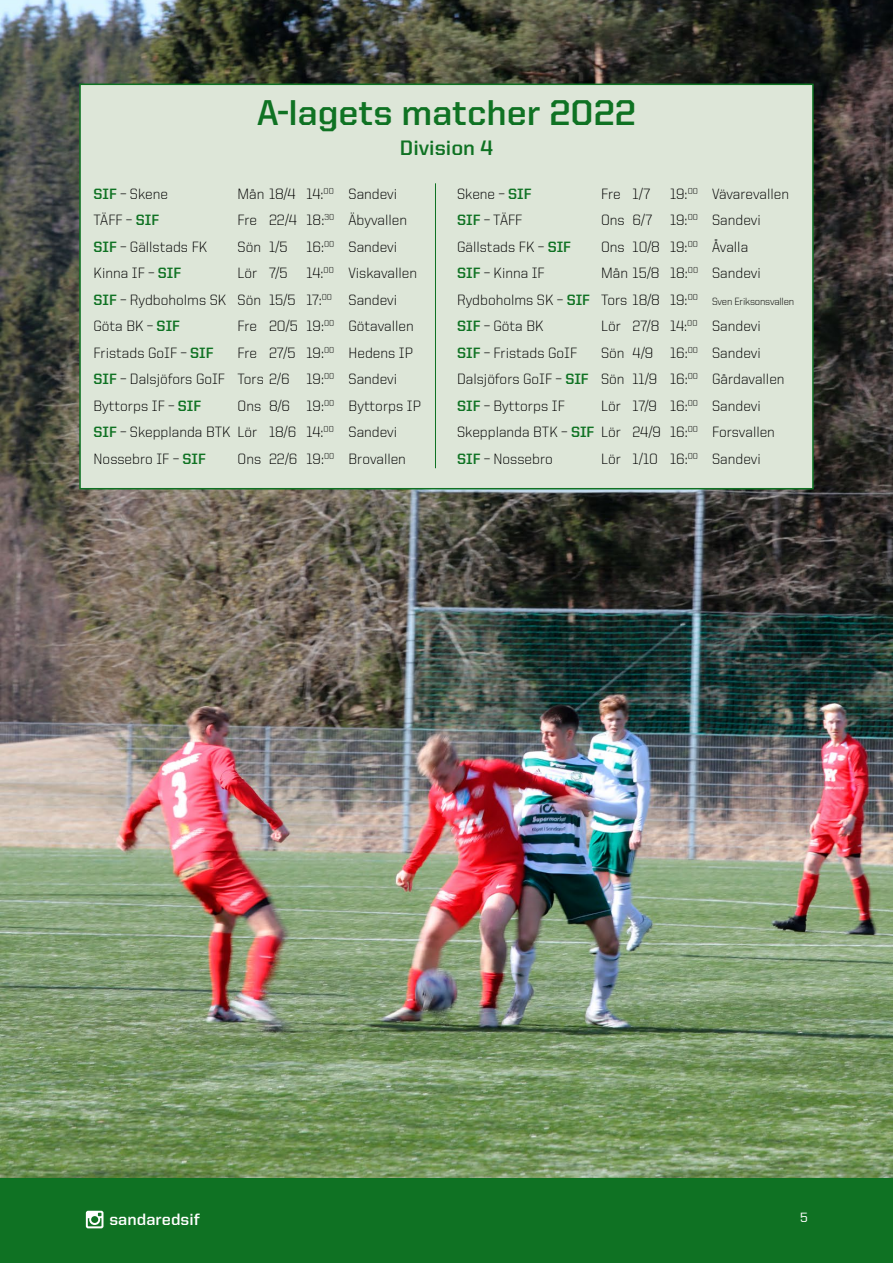
<style>
.page{position:relative;width:893px;height:1263px;background:#fff}
.page>*{position:absolute;margin:0;border:0;box-sizing:border-box;transform-origin:0 0}
.t1{font:700 36px "United Sans Reg";color:#0f7223}
.t2{font:700 21px "United Sans Reg";color:#0f7223}
.t3{font:700 16.5px "United Sans Reg";color:#fff}
.t4{font:300 15px/26.5px "United Sans Reg";color:#000}
.t5{font:500 13.5px "United Sans Reg";color:#fff}
.t6{font:300 10.5px "United Sans Reg";letter-spacing:-.02em;color:#000}
.s1{font-weight:700;color:#0f7223}
</style>
<div class="page">
<img style="left:0;top:0;width:893px;height:1178px">
<div style="left:79px;top:83px;width:735px;height:407px;background:#dde6d8"></div>
<hr style="left:435px;top:183px;width:1px;height:285px;background:#0f7223">
<div style="left:0;top:1178px;width:893px;height:85px;background:#0f7223"></div>
<svg style="left:86px;top:1211px;width:17px;height:17px"></svg>
<h1 class="t1" style="left:257px;top:93px;width:380px">A-lagets matcher 2022</h1>
<h2 class="t2" style="left:400px;top:136px;width:95px">Division 4</h2>
<p class="t4" style="left:94px;top:180px;width:76px"><span class="s1">SIF</span> – Skene</p>
<p class="t4" style="left:238px;top:180px;width:161px">Mån 18/4 14:<sup>00</sup> Sandevi</p>
<p class="t4" style="left:94px;top:207px;width:67px">TÄFF – <span class="s1">SIF</span></p>
<p class="t4" style="left:238px;top:207px;width:171px">Fre 22/4 18:<sup>30</sup> Äbyvallen</p>
<p class="t4" style="left:94px;top:233px;width:115px"><span class="s1">SIF</span> – Gällstads FK</p>
<p class="t4" style="left:238px;top:233px;width:52px">Sön 1/5</p>
<p class="t4" style="left:307px;top:233px;width:92px">16:<sup>00</sup> Sandevi</p>
<p class="t4" style="left:94px;top:260px;width:89px">Kinna IF – <span class="s1">SIF</span></p>
<p class="t4" style="left:238px;top:260px;width:52px">Lör 7/5</p>
<p class="t4" style="left:94px;top:260px;width:325px;text-indent:213px">14:<sup>00</sup> Viskavallen<br><span class="s1">SIF</span> – Rydboholms SK Sön 15/5 17:<sup>00</sup> Sandevi<br>Göta BK – <span class="s1">SIF</span></p>
<p class="t4" style="left:238px;top:313px;width:178px">Fre 20/5 19:<sup>00</sup> Götavallen</p>
<p class="t4" style="left:94px;top:339px;width:321px;text-indent:144px">Fre 27/5 19:<sup>00</sup> Hedens IP<br><span class="s1">SIF</span> – Dalsjöfors GoIF Tors 2/6 19:<sup>00</sup> Sandevi<br>Byttorps IF – <span class="s1">SIF</span></p>
<p class="t4" style="left:94px;top:339px;width:122px">Fristads GoIF – <span class="s1">SIF</span></p>
<p class="t4" style="left:94px;top:392px;width:329px;text-indent:144px">Ons 8/6 19:<sup>00</sup> Byttorps IP<br><span class="s1">SIF</span> – Skepplanda BTK Lör 18/6 14:<sup>00</sup> Sandevi<br>Nossebro IF – <span class="s1">SIF</span></p>
<p class="t4" style="left:238px;top:445px;width:170px">Ons 22/6 19:<sup>00</sup> Brovallen</p>
<p class="t4" style="left:457px;top:180px;width:76px">Skene – <span class="s1">SIF</span></p>
<p class="t4" style="left:601px;top:180px;width:51px">Fre 1/7</p>
<p class="t4" style="left:670px;top:180px;width:120px">19:<sup>00</sup> Vävarevallen</p>
<p class="t4" style="left:457px;top:207px;width:67px"><span class="s1">SIF</span> – TÄFF</p>
<p class="t4" style="left:601px;top:207px;width:161px">Ons 6/7 19:<sup>00</sup> Sandevi</p>
<p class="t4" style="left:457px;top:233px;width:115px">Gällstads FK – <span class="s1">SIF</span></p>
<p class="t4" style="left:601px;top:233px;width:149px">Ons 10/8 19:<sup>00</sup> Åvalla</p>
<p class="t4" style="left:457px;top:260px;width:89px"><span class="s1">SIF</span> – Kinna IF</p>
<p class="t4" style="left:457px;top:260px;width:305px;text-indent:144px">Mån 15/8 18:<sup>00</sup> Sandevi<br>Rydboholms SK – <span class="s1">SIF</span> Tors 18/8 19:<sup>00</sup></p>
<p class="t6" style="left:712px;top:296px;width:83px">Sven Eriksonsvallen</p>
<p class="t4" style="left:457px;top:313px;width:88px"><span class="s1">SIF</span> – Göta BK</p>
<p class="t4" style="left:601px;top:313px;width:161px">Lör 27/8 14:<sup>00</sup> Sandevi</p>
<p class="t4" style="left:457px;top:339px;width:122px"><span class="s1">SIF</span> – Fristads GoIF</p>
<p class="t4" style="left:457px;top:339px;width:329px;text-indent:144px">Sön 4/9 16:<sup>00</sup> Sandevi<br>Dalsjöfors GoIF – <span class="s1">SIF</span> Sön 11/9 16:<sup>00</sup> Gårdavallen<br><span class="s1">SIF</span> – Byttorps IF</p>
<p class="t4" style="left:457px;top:392px;width:319px;text-indent:144px">Lör 17/9 16:<sup>00</sup> Sandevi<br>Skepplanda BTK – <span class="s1">SIF</span> Lör 24/9 16:<sup>00</sup> Forsvallen<br><span class="s1">SIF</span> – Nossebro</p>
<p class="t4" style="left:601px;top:445px;width:161px">Lör 1/10 16:<sup>00</sup> Sandevi</p>
<p class="t3" style="left:109px;top:1210px;width:92px">sandaredsif</p>
<p class="t5" style="left:800px;top:1210px;width:9px">5</p>
</div>
